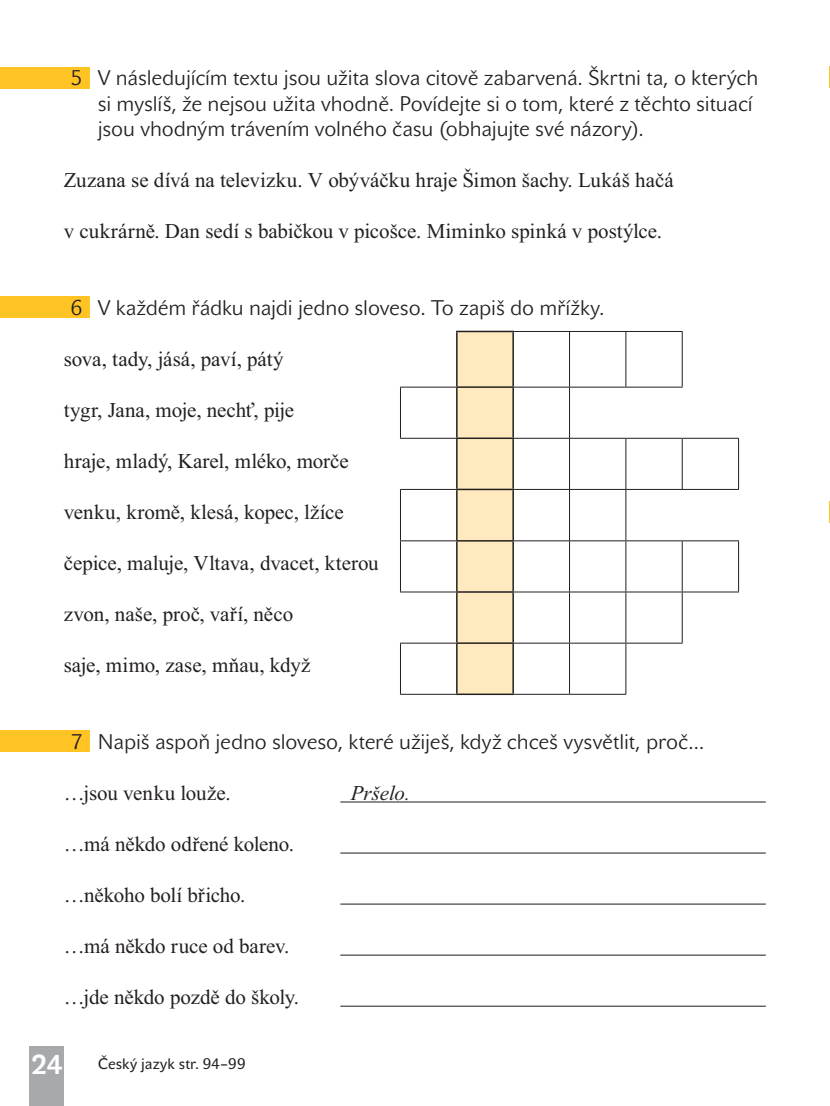
<style>
.page{position:relative;width:830px;height:1106px;background:#fff}
.page>*{position:absolute;margin:0;border:0;box-sizing:border-box;transform-origin:0 0}
.t1{font:700 27px "John Sans Text Pro";color:#fff}
.t2{font:21px "Times New Roman";color:#231f20}
.t3{font:21px/25.5px "John Sans Lite Pro";letter-spacing:-.005em;color:#231f20}
.t4{font:italic 21px "Times New Roman";color:#231f20}
.t5{font:15px "John Sans Text Pro";letter-spacing:.015em;color:#231f20}
</style>
<div class="page">
<div style="left:30px;top:1046px;width:34px;height:59px;background:#a7a9ac"></div>
<svg style="left:829px;top:66px;width:1px;height:22px"></svg>
<svg style="left:829px;top:501px;width:1px;height:21px"></svg>
<div style="left:0;top:730px;width:89px;height:22px;background:#ffc424"></div>
<div style="left:0;top:297px;width:89px;height:21px;background:#ffc424"></div>
<div style="left:0;top:67px;width:89px;height:21px;background:#ffc424"></div>
<hr style="left:340px;top:801px;width:425px;height:1px;background:#231f20">
<hr style="left:340px;top:852px;width:425px;height:1px;background:#231f20">
<hr style="left:340px;top:903px;width:425px;height:1px;background:#231f20">
<hr style="left:340px;top:954px;width:425px;height:1px;background:#231f20">
<hr style="left:340px;top:1005px;width:425px;height:1px;background:#231f20">
<svg style="left:400px;top:331px;width:338px;height:363px"></svg>
<div style="left:457px;top:332px;width:55px;height:361px;background:#ffeabf"></div>
<svg style="left:570px;top:332px;width:56px;height:362px"></svg>
<hr style="left:514px;top:331px;width:112px;height:1px;background:#231f20">
<hr style="left:569px;top:332px;width:1px;height:55px;background:#231f20">
<hr style="left:514px;top:387px;width:112px;height:1px;background:#231f20">
<hr style="left:569px;top:387px;width:1px;height:51px;background:#231f20">
<hr style="left:514px;top:438px;width:112px;height:1px;background:#231f20">
<hr style="left:569px;top:438px;width:1px;height:51px;background:#231f20">
<hr style="left:514px;top:489px;width:112px;height:1px;background:#231f20">
<hr style="left:569px;top:490px;width:1px;height:50px;background:#231f20">
<hr style="left:625px;top:490px;width:1px;height:50px;background:#231f20">
<hr style="left:514px;top:540px;width:112px;height:1px;background:#231f20">
<hr style="left:569px;top:541px;width:1px;height:50px;background:#231f20">
<hr style="left:514px;top:591px;width:112px;height:1px;background:#231f20">
<hr style="left:569px;top:592px;width:1px;height:50px;background:#231f20">
<hr style="left:514px;top:642px;width:55px;height:1px;background:#231f20">
<hr style="left:514px;top:694px;width:55px;height:1px;background:#231f20">
<hr style="left:400px;top:387px;width:56px;height:1px;background:#231f20">
<hr style="left:400px;top:387px;width:1px;height:51px;background:#231f20">
<hr style="left:400px;top:438px;width:56px;height:1px;background:#231f20">
<hr style="left:400px;top:489px;width:56px;height:1px;background:#231f20">
<hr style="left:400px;top:490px;width:1px;height:50px;background:#231f20">
<hr style="left:400px;top:540px;width:56px;height:1px;background:#231f20">
<hr style="left:400px;top:541px;width:1px;height:50px;background:#231f20">
<hr style="left:400px;top:591px;width:56px;height:1px;background:#231f20">
<hr style="left:400px;top:642px;width:56px;height:1px;background:#231f20">
<hr style="left:400px;top:643px;width:1px;height:51px;background:#231f20">
<hr style="left:400px;top:694px;width:56px;height:1px;background:#231f20">
<hr style="left:626px;top:331px;width:56px;height:1px;background:#231f20">
<hr style="left:625px;top:332px;width:1px;height:55px;background:#231f20">
<hr style="left:681px;top:332px;width:1px;height:55px;background:#231f20">
<hr style="left:626px;top:387px;width:56px;height:1px;background:#231f20">
<hr style="left:626px;top:438px;width:56px;height:1px;background:#231f20">
<hr style="left:625px;top:438px;width:1px;height:51px;background:#231f20">
<hr style="left:682px;top:438px;width:57px;height:1px;background:#231f20">
<hr style="left:681px;top:438px;width:1px;height:51px;background:#231f20">
<hr style="left:738px;top:438px;width:1px;height:51px;background:#231f20">
<hr style="left:626px;top:489px;width:113px;height:1px;background:#231f20">
<hr style="left:626px;top:540px;width:56px;height:1px;background:#231f20">
<hr style="left:625px;top:541px;width:1px;height:50px;background:#231f20">
<hr style="left:682px;top:540px;width:57px;height:1px;background:#231f20">
<hr style="left:681px;top:541px;width:1px;height:50px;background:#231f20">
<hr style="left:738px;top:541px;width:1px;height:50px;background:#231f20">
<hr style="left:682px;top:591px;width:57px;height:1px;background:#231f20">
<hr style="left:626px;top:591px;width:56px;height:1px;background:#231f20">
<hr style="left:625px;top:592px;width:1px;height:50px;background:#231f20">
<hr style="left:681px;top:592px;width:1px;height:50px;background:#231f20">
<hr style="left:626px;top:642px;width:56px;height:1px;background:#231f20">
<hr style="left:569px;top:642px;width:57px;height:1px;background:#231f20">
<hr style="left:569px;top:643px;width:1px;height:51px;background:#231f20">
<hr style="left:625px;top:643px;width:1px;height:51px;background:#231f20">
<hr style="left:569px;top:694px;width:57px;height:1px;background:#231f20">
<hr style="left:456px;top:331px;width:58px;height:1px;background:#231f20">
<hr style="left:456px;top:332px;width:1px;height:54px;background:#231f20">
<hr style="left:512px;top:332px;width:2px;height:54px;background:#231f20">
<hr style="left:456px;top:386px;width:58px;height:2px;background:#231f20">
<hr style="left:456px;top:388px;width:1px;height:49px;background:#231f20">
<hr style="left:512px;top:388px;width:2px;height:49px;background:#231f20">
<hr style="left:456px;top:437px;width:58px;height:2px;background:#231f20">
<hr style="left:456px;top:439px;width:1px;height:49px;background:#231f20">
<hr style="left:512px;top:439px;width:2px;height:49px;background:#231f20">
<hr style="left:456px;top:488px;width:58px;height:2px;background:#231f20">
<hr style="left:456px;top:490px;width:1px;height:50px;background:#231f20">
<hr style="left:512px;top:490px;width:2px;height:50px;background:#231f20">
<hr style="left:456px;top:540px;width:58px;height:1px;background:#231f20">
<hr style="left:456px;top:541px;width:1px;height:50px;background:#231f20">
<hr style="left:512px;top:541px;width:2px;height:50px;background:#231f20">
<hr style="left:456px;top:591px;width:58px;height:1px;background:#231f20">
<hr style="left:456px;top:592px;width:1px;height:50px;background:#231f20">
<hr style="left:512px;top:592px;width:2px;height:50px;background:#231f20">
<hr style="left:456px;top:642px;width:58px;height:2px;background:#231f20">
<hr style="left:456px;top:644px;width:1px;height:49px;background:#231f20">
<hr style="left:512px;top:644px;width:2px;height:49px;background:#231f20">
<hr style="left:456px;top:693px;width:58px;height:2px;background:#231f20">
<p class="t3" style="left:98px;top:65px;width:661px;text-indent:-27px">5 V následujícím textu jsou užita slova citově zabarvená. Škrtni ta, o kterých si myslíš, že nejsou užita vhodně. Povídejte si o tom, které z těchto situací jsou vhodným trávením volného času (obhajujte své názory).</p>
<p class="t2" style="left:64px;top:172px;width:611px">Zuzana se dívá na televizku. V obýváčku hraje Šimon šachy. Lukáš hačá</p>
<p class="t2" style="left:64px;top:224px;width:599px">v cukrárně. Dan sedí s babičkou v picošce. Miminko spinká v postýlce.</p>
<p class="t3" style="left:71px;top:295px;width:535px">6 V každém řádku najdi jedno sloveso. To zapiš do mřížky.</p>
<p class="t2" style="left:64px;top:351px;width:221px">sova, tady, jásá, paví, pátý</p>
<p class="t2" style="left:64px;top:402px;width:232px">tygr, Jana, moje, nechť, pije</p>
<p class="t2" style="left:64px;top:453px;width:286px">hraje, mladý, Karel, mléko, morče</p>
<p class="t2" style="left:64px;top:504px;width:281px">venku, kromě, klesá, kopec, lžíce</p>
<p class="t2" style="left:64px;top:555px;width:316px">čepice, maluje, Vltava, dvacet, kterou</p>
<p class="t2" style="left:64px;top:606px;width:231px">zvon, naše, proč, vaří, něco</p>
<p class="t2" style="left:64px;top:657px;width:248px">saje, mimo, zase, mňau, když</p>
<p class="t3" style="left:71px;top:728px;width:635px">7 Napiš aspoň jedno sloveso, které užiješ, když chceš vysvětlit, proč…</p>
<p class="t2" style="left:64px;top:785px;width:168px">…jsou venku louže.</p>
<p class="t4" style="left:351px;top:780px;width:61px">Pršelo.</p>
<p class="t2" style="left:64px;top:836px;width:232px">…má někdo odřené koleno.</p>
<p class="t2" style="left:64px;top:887px;width:183px">…někoho bolí břicho.</p>
<p class="t2" style="left:64px;top:938px;width:227px">…má někdo ruce od barev.</p>
<p class="t2" style="left:64px;top:989px;width:237px">…jde někdo pozdě do školy.</p>
<p class="t1" style="left:31px;top:1049px;width:33px">24</p>
<p class="t5" style="left:98px;top:1054px;width:149px">Český jazyk str. 94–99</p>
</div>
